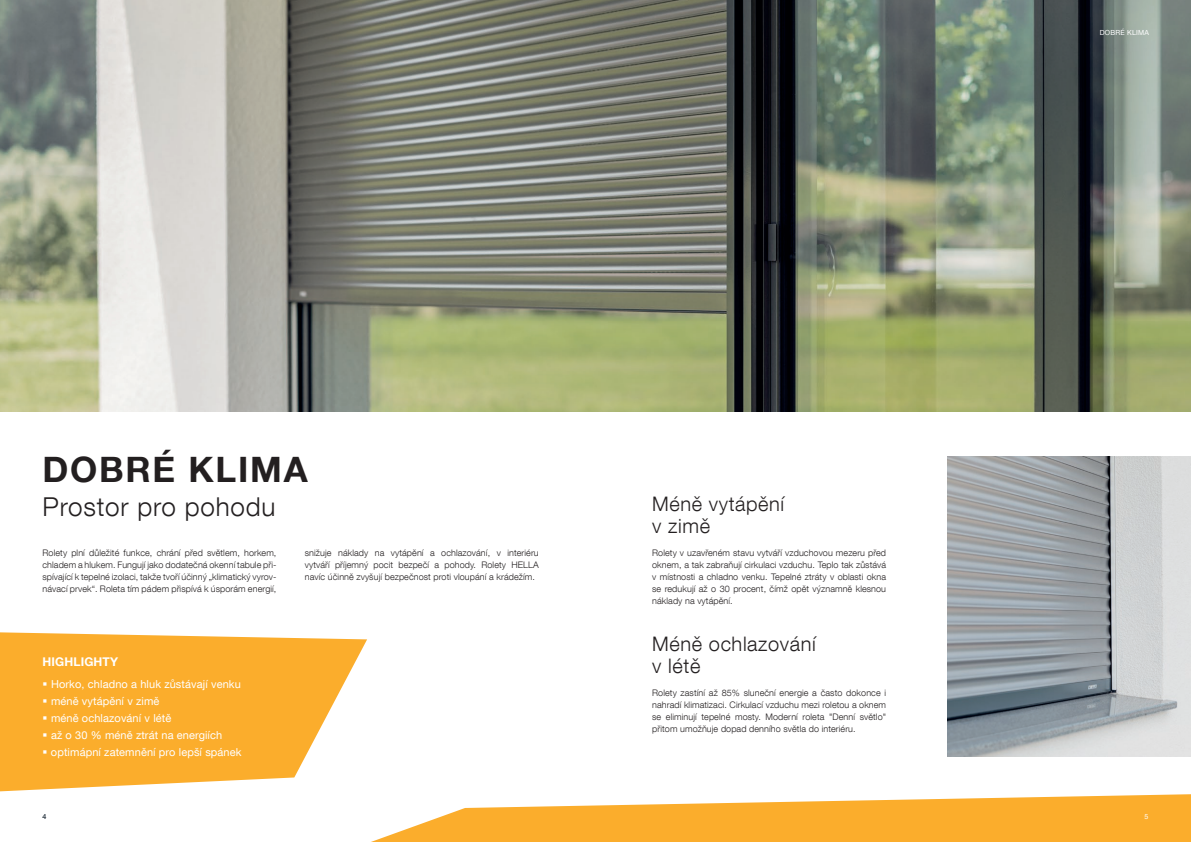
<style>
.page{position:relative;width:1191px;height:842px;background:#fff}
.page>*{position:absolute;margin:0;border:0;box-sizing:border-box;transform-origin:0 0}
.t1{font:700 35px "Helvetica Neue LT Com";letter-spacing:.05em;color:#231f20}
.t2{font:300 26px "Helvetica Neue LT Com";letter-spacing:.03em;color:#231f20}
.t3{font:300 20px/22px "Helvetica Neue LT Com";letter-spacing:.03em;color:#231f20}
.t4{font:700 12px "Helvetica Neue LT Com";letter-spacing:.01em;color:#fff}
.t5{font:11px/17px "Helvetica Neue LT Com";letter-spacing:.01em;color:#fff}
.t6{font:300 9px/12px "Helvetica Neue LT Com";letter-spacing:.01em;color:#231f20;text-align:justify}
.t7{font:7px "Helvetica Neue LT Com";letter-spacing:.03em;color:#fff}
.t8{font:7px "Helvetica Neue LT Com";color:#3f4a54}
</style>
<div class="page">
<img style="left:947px;top:457px;width:244px;height:299px">
<img style="left:0;top:0;width:1191px;height:412px">
<svg style="left:0;top:632px;width:367px;height:160px;fill:#fbad2c"></svg>
<svg style="left:371px;top:794px;width:820px;height:48px;fill:#fbad2c"></svg>
<svg style="left:43px;top:682px;width:4px;height:4px"></svg>
<svg style="left:43px;top:699px;width:4px;height:4px"></svg>
<svg style="left:43px;top:716px;width:4px;height:4px"></svg>
<svg style="left:43px;top:733px;width:4px;height:4px"></svg>
<svg style="left:43px;top:750px;width:4px;height:4px"></svg>
<h1 class="t1" style="left:43px;top:447px;width:267px">DOBRÉ KLIMA</h1>
<h2 class="t2" style="left:43px;top:491px;width:234px">Prostor pro pohodu</h2>
<p class="t6" style="left:43px;top:547px;width:235px">Rolety plní důležité funkce, chrání před světlem, horkem, chladem a hlukem. Fungují jako dodatečná okenní tabule při&shy;spívající k tepelné izolaci, takže tvoří účinný „klimatický vyrov&shy;návací prvek“. Roleta tím pádem přispívá k úsporám energií,</p>
<p class="t6" style="left:305px;top:547px;width:235px">snižuje náklady na vytápění a ochlazování, v interiéru vytváří příjemný pocit bezpečí a pohody. Rolety HELLA navíc účinně zvyšují bezpečnost proti vloupání a krádežím.</p>
<h3 class="t4" style="left:43px;top:654px;width:77px">HIGHLIGHTY</h3>
<p class="t5" style="left:51px;top:675px;width:192px">Horko, chladno a hluk zůstávají venku méně vytápění v zimě<br>méně ochlazování v létě<br>až o 30 % méně ztrát na energiích optimápní zatemnění pro lepší spánek</p>
<h3 class="t3" style="left:652px;top:493px;width:134px">Méně vytápění v zimě</h3>
<p class="t6" style="left:652px;top:547px;width:235px">Rolety v uzavřeném stavu vytváří vzduchovou mezeru před oknem, a tak zabraňují cirkulaci vzduchu. Teplo tak zůstává v místnosti a chladno venku. Tepelné ztráty v oblasti okna se redukují až o 30 procent, čímž opět významně klesnou náklady na vytápění.</p>
<h3 class="t3" style="left:652px;top:632px;width:165px">Méně ochlazování v létě</h3>
<p class="t6" style="left:652px;top:687px;width:235px">Rolety zastíní až 85% sluneční energie a často dokonce i nahradí klimatizaci. Cirkulací vzduchu mezi roletou a oknem se eliminují tepelné mosty. Moderní roleta "Denní světlo" přitom umožňuje dopad denního světla do interiéru.</p>
<p class="t7" style="left:1099px;top:29px;width:51px">DOBRÉ KLIMA</p>
<p class="t8" style="left:43px;top:812px;width:5px">4</p>
<p class="t7" style="left:1144px;top:812px;width:5px">5</p>
</div>
